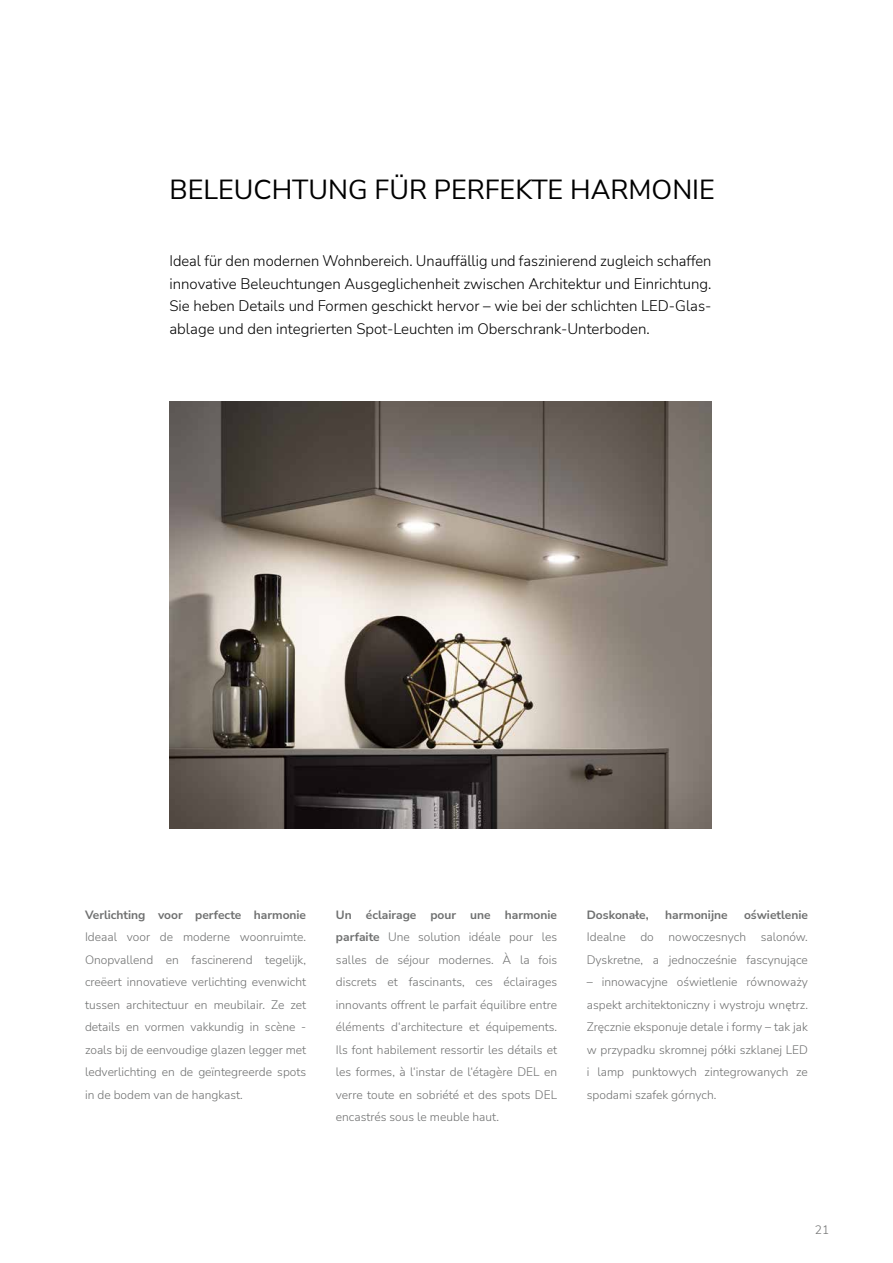
<style>
.page{position:relative;width:893px;height:1263px;background:#fff}
.page>*{position:absolute;margin:0;border:0;box-sizing:border-box;transform-origin:0 0}
.t1{font:27px "Nunito Sans";color:#000}
.t2{font:300 15px/22.5px "Nunito Sans";color:#000;text-align:justify}
.t3{font:300 12px/22.5px "Nunito Sans";color:#6f7070;text-align:justify}
.t4{font:700 12px "Nunito Sans";color:#6f7070}
.s1{font-weight:700}
</style>
<div class="page">
<img style="left:169px;top:401px;width:542px;height:428px">
<h1 class="t1" style="left:169px;top:171px;width:547px">BELEUCHTUNG FÜR PERFEKTE HARMONIE</h1>
<p class="t2" style="left:169px;top:249px;width:544px">Ideal für den modernen Wohnbereich. Unauffällig und faszinierend zugleich schaffen innovative Beleuchtungen Ausgeglichenheit zwischen Architektur und Einrichtung.<br>Sie heben Details und Formen geschickt hervor – wie bei der schlichten LED-Glas&shy;ablage und den integrierten Spot-Leuchten im Oberschrank-Unterboden.</p>
<p class="t4" style="left:85px;top:906px;width:223px">Verlichting voor perfecte harmonie</p>
<p class="t3" style="left:85px;top:925px;width:223px">Ideaal voor de moderne woonruimte.<br>Onopvallend en fascinerend tegelijk, creëert innovatieve verlichting evenwicht tussen architectuur en meubilair. Ze zet details en vormen vakkundig in scène - zoals bij de eenvoudige glazen legger met ledverlichting en de geïntegreerde spots in de bodem van de hangkast.</p>
<p class="t3" style="left:336px;top:903px;width:223px"><span class="s1">Un éclairage pour une harmonie parfaite</span> Une solution idéale pour les salles de séjour modernes. À la fois discrets et fascinants, ces éclairages innovants offrent le parfait équilibre entre éléments d‘architecture et équipements.<br>Ils font habilement ressortir les détails et les formes, à l‘instar de l‘étagère DEL en verre toute en sobriété et des spots DEL encastrés sous le meuble haut.</p>
<p class="t4" style="left:587px;top:906px;width:63px">Doskonałe,</p>
<p class="t4" style="left:665px;top:906px;width:64px">harmonijne</p>
<p class="t4" style="left:744px;top:906px;width:65px">oświetlenie</p>
<p class="t3" style="left:587px;top:925px;width:223px">Idealne do nowoczesnych salonów.<br>Dyskretne, a jednocześnie fascynujące</p>
<p class="t3" style="left:587px;top:970px;width:223px">– innowacyjne oświetlenie równoważy aspekt architektoniczny i wystroju wnętrz.<br>Zręcznie eksponuje detale i formy – tak jak w przypadku skromnej półki szklanej LED i lamp punktowych zintegrowanych ze spodami szafek górnych.</p>
<p class="t3" style="left:815px;top:1218px;width:16px">21</p>
</div>
